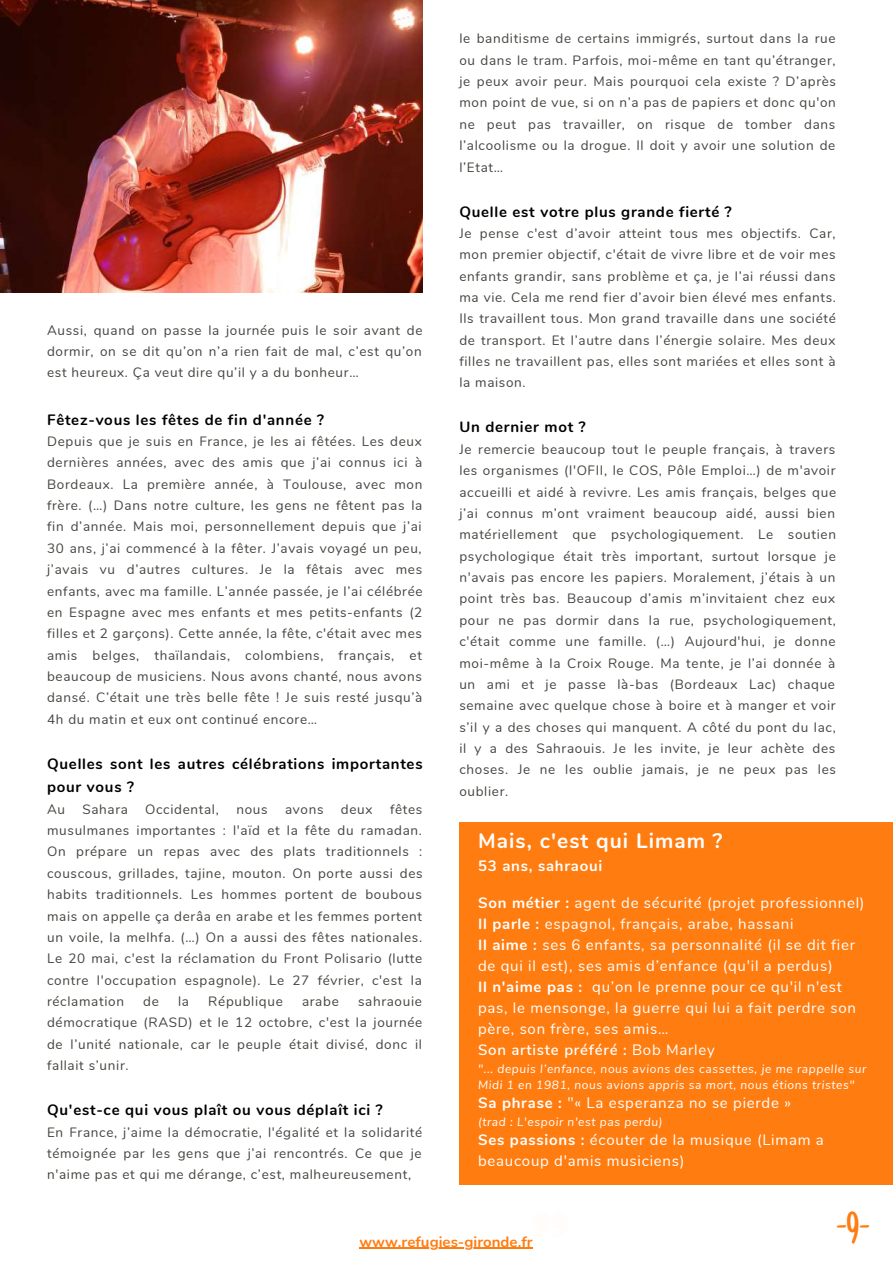
<style>
.page{position:relative;width:893px;height:1264px;background:#fff}
.page>*{position:absolute;margin:0;border:0;box-sizing:border-box;transform-origin:0 0}
.t1{font:45px "Just Another Hand";color:#ff7c10}
.t2{font:700 21px "Nunito";letter-spacing:.05em;color:#fff}
.t3{font:15px/21px "Nunito";letter-spacing:.05em;color:#fff}
.t4{font:700 15px/23.5px "Nunito";letter-spacing:.05em;color:#000}
.t5{font:600 15px "Nunito Sans";letter-spacing:.05em;color:#fff}
.t6{font:700 15px "Nunito";color:#ff7c10}
.t7{font:700 15px "Nunito";letter-spacing:.05em;color:#fff}
.t8{font:13.5px/21.3px "Nunito";letter-spacing:.05em;color:#444440;text-align:justify}
.t9{font:italic 12px/16px "Nunito Sans";letter-spacing:.05em;color:#fff}
.s1{font-weight:700}
.s2{font-weight:400}
</style>
<div class="page">
<img style="left:0;top:0;width:423px;height:292px">
<div style="left:459px;top:821px;width:433px;height:363px;background:#ff7c10"></div>
<hr style="left:359px;top:1247px;width:173px;height:1px;background:#ff7c10">
<p class="t8" style="left:47px;top:319px;width:377px">Aussi, quand on passe la journée puis le soir avant de dormir, on se dit qu’on n’a rien fait de mal, c’est qu’on est heureux. Ça veut dire qu’il y a du bonheur…</p>
<p class="t4" style="left:47px;top:408px;width:278px">Fêtez-vous les fêtes de fin d'année ?</p>
<p class="t8" style="left:47px;top:431px;width:377px">Depuis que je suis en France, je les ai fêtées. Les deux dernières années, avec des amis que j’ai connus ici à Bordeaux. La première année, à Toulouse, avec mon frère. (…) Dans notre culture, les gens ne fêtent pas la fin d’année. Mais moi, personnellement depuis que j’ai 30 ans, j’ai commencé à la fêter. J’avais voyagé un peu, j’avais vu d’autres cultures. Je la fêtais avec mes enfants, avec ma famille. L’année passée, je l’ai célébrée en Espagne avec mes enfants et mes petits-enfants (2 filles et 2 garçons). Cette année, la fête, c'était avec mes amis belges, thaïlandais, colombiens, français, et beaucoup de musiciens. Nous avons chanté, nous avons dansé. C’était une très belle fête ! Je suis resté jusqu’à 4h du matin et eux ont continué encore…</p>
<p class="t4" style="left:47px;top:752px;width:377px">Quelles sont les autres célébrations importantes pour vous ?</p>
<p class="t8" style="left:47px;top:798px;width:20px">Au</p>
<p class="t8" style="left:82px;top:798px;width:47px">Sahara</p>
<p class="t8" style="left:145px;top:798px;width:75px">Occidental,</p>
<p class="t8" style="left:236px;top:798px;width:33px">nous</p>
<p class="t8" style="left:285px;top:798px;width:40px">avons</p>
<p class="t8" style="left:341px;top:798px;width:33px">deux</p>
<p class="t8" style="left:47px;top:798px;width:377px;text-indent:343px">fêtes musulmanes importantes : l'aïd et la fête du ramadan.<br>On prépare un repas avec des plats traditionnels : couscous, grillades, tajine, mouton. On porte aussi des habits traditionnels. Les hommes portent de boubous mais on appelle ça derâa en arabe et les femmes portent un voile, la melhfa. (…) On a aussi des fêtes nationales.<br>Le 20 mai, c'est la réclamation du Front Polisario (lutte contre l'occupation espagnole). Le 27 février, c'est la réclamation</p>
<p class="t8" style="left:143px;top:990px;width:17px">de</p>
<p class="t8" style="left:178px;top:990px;width:12px">la</p>
<p class="t8" style="left:208px;top:990px;width:76px">République</p>
<p class="t8" style="left:302px;top:990px;width:38px">arabe</p>
<p class="t8" style="left:47px;top:990px;width:377px;text-indent:311px">sahraouie démocratique (RASD) et le 12 octobre, c'est la journée de l’unité nationale, car le peuple était divisé, donc il fallait s’unir.</p>
<p class="t4" style="left:47px;top:1098px;width:337px">Qu'est-ce qui vous plaît ou vous déplaît ici ?</p>
<p class="t8" style="left:47px;top:1121px;width:376px">En France, j’aime la démocratie, l'égalité et la solidarité témoignée par les gens que j’ai rencontrés. Ce que je n'aime pas et qui me dérange, c’est, malheureusement,</p>
<p class="t8" style="left:459px;top:28px;width:378px">le banditisme de certains immigrés, surtout dans la rue ou dans le tram. Parfois, moi-même en tant qu’étranger, je peux avoir peur. Mais pourquoi cela existe ? D’après mon point de vue, si on n’a pas de papiers et donc qu'on ne peut pas travailler, on risque de tomber dans l’alcoolisme ou la drogue. Il doit y avoir une solution de l’Etat…</p>
<p class="t4" style="left:459px;top:200px;width:274px">Quelle est votre plus grande fierté ?</p>
<p class="t8" style="left:459px;top:223px;width:378px">Je pense c'est d’avoir atteint tous mes objectifs. Car, mon premier objectif, c'était de vivre libre et de voir mes enfants grandir, sans problème et ça, je l’ai réussi dans ma vie. Cela me rend fier d’avoir bien élevé mes enfants.<br>Ils travaillent tous. Mon grand travaille dans une société de transport. Et l’autre dans l’énergie solaire. Mes deux filles ne travaillent pas, elles sont mariées et elles sont à la maison.</p>
<p class="t4" style="left:459px;top:416px;width:128px">Un dernier mot ?</p>
<p class="t8" style="left:459px;top:439px;width:378px">Je remercie beaucoup tout le peuple français, à travers les organismes (l'OFII, le COS, Pôle Emploi…) de m'avoir accueilli et aidé à revivre. Les amis français, belges que j’ai connus m’ont vraiment beaucoup aidé, aussi bien matériellement que psychologiquement. Le soutien psychologique était très important, surtout lorsque je n'avais pas encore les papiers. Moralement, j’étais à un point très bas. Beaucoup d’amis m’invitaient chez eux pour ne pas dormir dans la rue, psychologiquement, c'était comme une famille. (…) Aujourd'hui, je donne moi-même à la Croix Rouge. Ma tente, je l’ai donnée à un ami et je passe là-bas (Bordeaux Lac) chaque semaine avec quelque chose à boire et à manger et voir s’il y a des choses qui manquent. A côté du pont du lac, il y a des Sahraouis. Je les invite, je leur achète des choses. Je ne les oublie jamais, je ne peux pas les oublier.</p>
<h2 class="t2" style="left:478px;top:827px;width:246px">Mais, c'est qui Limam ?</h2>
<p class="t7" style="left:478px;top:856px;width:126px">53 ans, sahraoui</p>
<p class="t3" style="left:478px;top:893px;width:388px"><span class="s1">Son métier :</span> agent de sécurité (projet professionnel)<br><span class="s1">Il parle :</span> espagnol, français, arabe, hassani<br><span class="s1">Il aime :</span> ses 6 enfants, sa personnalité (il se dit fier de qui il est), ses amis d’enfance (qu'il a perdus)<br><span class="s1">Il n'aime pas :</span> qu’on le prenne pour ce qu'il n'est pas, le mensonge, la guerre qui lui a fait perdre son père, son frère, ses amis…</p>
<p class="t5" style="left:478px;top:1040px;width:238px">Son artiste préféré : <span class="s2">Bob Marley</span></p>
<p class="t9" style="left:478px;top:1061px;width:389px">"... depuis l’enfance, nous avions des cassettes, je me rappelle sur<br>Midi 1 en 1981, nous avions appris sa mort, nous étions tristes"</p>
<p class="t3" style="left:478px;top:1092px;width:314px"><span class="s1">Sa phrase :</span> "« La esperanza no se pierde »</p>
<p class="t9" style="left:478px;top:1114px;width:186px">(trad : L'espoir n'est pas perdu)</p>
<p class="t3" style="left:478px;top:1129px;width:347px"><span class="s1">Ses passions :</span> écouter de la musique (Limam a beaucoup d'amis musiciens)</p>
<p class="t6" style="left:359px;top:1231px;width:175px">www.refugies-gironde.fr</p>
<h1 class="t1" style="left:836px;top:1210px;width:34px">-9-</h1>
</div>
